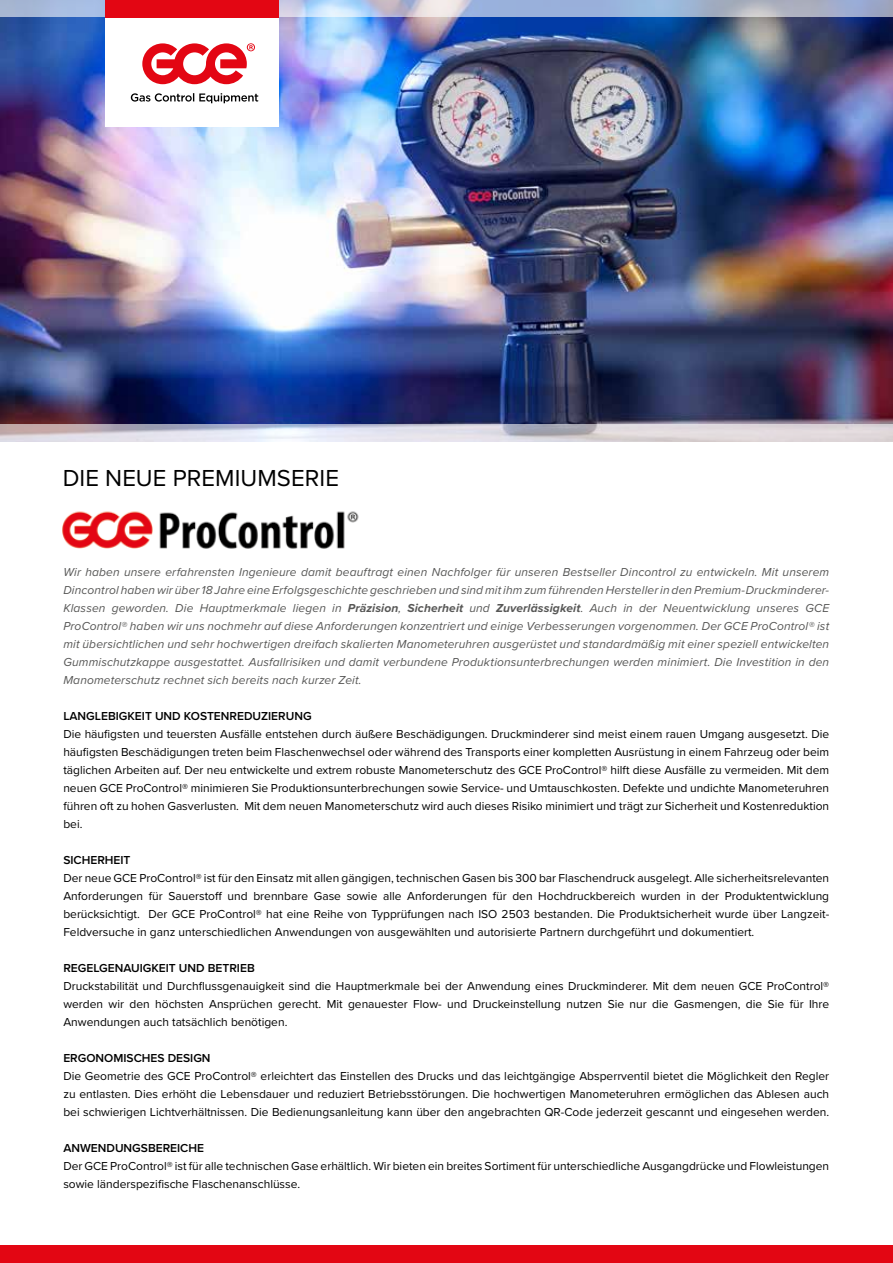
<style>
.page{position:relative;width:893px;height:1263px;background:#fff}
.page>*{position:absolute;margin:0;border:0;box-sizing:border-box;transform-origin:0 0}
.t1{font:24px "Proxima Nova";letter-spacing:.005em;color:#000}
.t2{font:12px/18px "Proxima Nova";color:#000;text-align:justify}
.t3{font:italic 12px/18px "Proxima Nova";letter-spacing:.01em;color:#575756;text-align:justify}
.t4{font:600 12px "Proxima Nova";color:#000}
.s1{font-weight:700}
</style>
<div class="page">
<img style="left:0;top:17px;width:893px;height:407px">
<svg style="left:0;top:424px;width:893px;height:17px"></svg>
<svg style="left:0;top:0;width:893px;height:17px"></svg>
<div style="left:105px;top:0;width:174px;height:127px;background:#fff"></div>
<div style="left:105px;top:0;width:174px;height:17px;background:#e30613"></div>
<svg style="left:131px;top:93px;width:127px;height:10px"></svg>
<svg style="left:142px;top:43px;width:113px;height:41px"></svg>
<img style="left:62px;top:511px;width:297px;height:38px">
<div style="left:0;top:1246px;width:893px;height:17px;background:#e30613"></div>
<h1 class="t1" style="left:63px;top:460px;width:278px">DIE NEUE PREMIUMSERIE</h1>
<p class="t3" style="left:63px;top:562px;width:767px">Wir haben unsere erfahrensten Ingenieure damit beauftragt einen Nachfolger für unseren Bestseller Dincontrol zu entwickeln. Mit unserem Dincontrol haben wir über 18 Jahre eine Erfolgsgeschichte geschrieben und sind mit ihm zum führenden Hersteller in den Premium-Druckminderer-Klassen geworden. Die Hauptmerkmale liegen in <span class="s1">Präzision</span>, <span class="s1">Sicherheit</span> und <span class="s1">Zuverlässigkeit</span>. Auch in der Neuentwicklung unseres GCE ProControl® haben wir uns nochmehr auf diese Anforderungen konzentriert und einige Verbesserungen vorgenommen. Der GCE ProControl® ist mit übersichtlichen und sehr hochwertigen dreifach skalierten Manometeruhren ausgerüstet und standardmäßig mit einer speziell entwickelten Gummischutzkappe ausgestattet. Ausfallrisiken und damit verbundene Produktionsunterbrechungen werden minimiert. Die Investition in den Manometerschutz rechnet sich bereits nach kurzer Zeit.</p>
<p class="t4" style="left:63px;top:707px;width:250px">LANGLEBIGKEIT UND KOSTENREDUZIERUNG</p>
<p class="t2" style="left:63px;top:724px;width:767px">Die häufigsten und teuersten Ausfälle entstehen durch äußere Beschädigungen. Druckminderer sind meist einem rauen Umgang ausgesetzt. Die häufigsten Beschädigungen treten beim Flaschenwechsel oder während des Transports einer kompletten Ausrüstung in einem Fahrzeug oder beim täglichen Arbeiten auf. Der neu entwickelte und extrem robuste Manometerschutz des GCE ProControl® hilft diese Ausfälle zu vermeiden. Mit dem neuen GCE ProControl® minimieren Sie Produktionsunterbrechungen sowie Service- und Umtauschkosten. Defekte und undichte Manometeruhren führen oft zu hohen Gasverlusten. Mit dem neuen Manometerschutz wird auch dieses Risiko minimiert und trägt zur Sicherheit und Kostenreduktion bei.</p>
<p class="t4" style="left:63px;top:851px;width:69px">SICHERHEIT</p>
<p class="t2" style="left:63px;top:868px;width:767px">Der neue GCE ProControl® ist für den Einsatz mit allen gängigen, technischen Gasen bis 300 bar Flaschendruck ausgelegt. Alle sicherheitsrelevanten Anforderungen für Sauerstoff und brennbare Gase sowie alle Anforderungen für den Hochdruckbereich wurden in der Produktentwicklung berücksichtigt. Der GCE ProControl® hat eine Reihe von Typprüfungen nach ISO 2503 bestanden. Die Produktsicherheit wurde über Langzeit-Feldversuche in ganz unterschiedlichen Anwendungen von ausgewählten und autorisierte Partnern durchgeführt und dokumentiert.</p>
<p class="t4" style="left:63px;top:959px;width:193px">REGELGENAUIGKEIT UND BETRIEB</p>
<p class="t2" style="left:63px;top:976px;width:767px">Druckstabilität und Durchflussgenauigkeit sind die Hauptmerkmale bei der Anwendung eines Druckminderer. Mit dem neuen GCE ProControl® werden wir den höchsten Ansprüchen gerecht. Mit genauester Flow- und Druckeinstellung nutzen Sie nur die Gasmengen, die Sie für Ihre Anwendungen auch tatsächlich benötigen.</p>
<p class="t4" style="left:63px;top:1049px;width:149px">ERGONOMISCHES DESIGN</p>
<p class="t2" style="left:63px;top:1066px;width:767px">Die Geometrie des GCE ProControl® erleichtert das Einstellen des Drucks und das leichtgängige Absperrventil bietet die Möglichkeit den Regler zu entlasten. Dies erhöht die Lebensdauer und reduziert Betriebsstörungen. Die hochwertigen Manometeruhren ermöglichen das Ablesen auch bei schwierigen Lichtverhältnissen. Die Bedienungsanleitung kann über den angebrachten QR-Code jederzeit gescannt und eingesehen werden.</p>
<p class="t4" style="left:63px;top:1139px;width:142px">ANWENDUNGSBEREICHE</p>
<p class="t2" style="left:63px;top:1156px;width:767px">Der GCE ProControl® ist für alle technischen Gase erhältlich. Wir bieten ein breites Sortiment für unterschiedliche Ausgangdrücke und Flowleistungen sowie länderspezifische Flaschenanschlüsse.</p>
</div>
